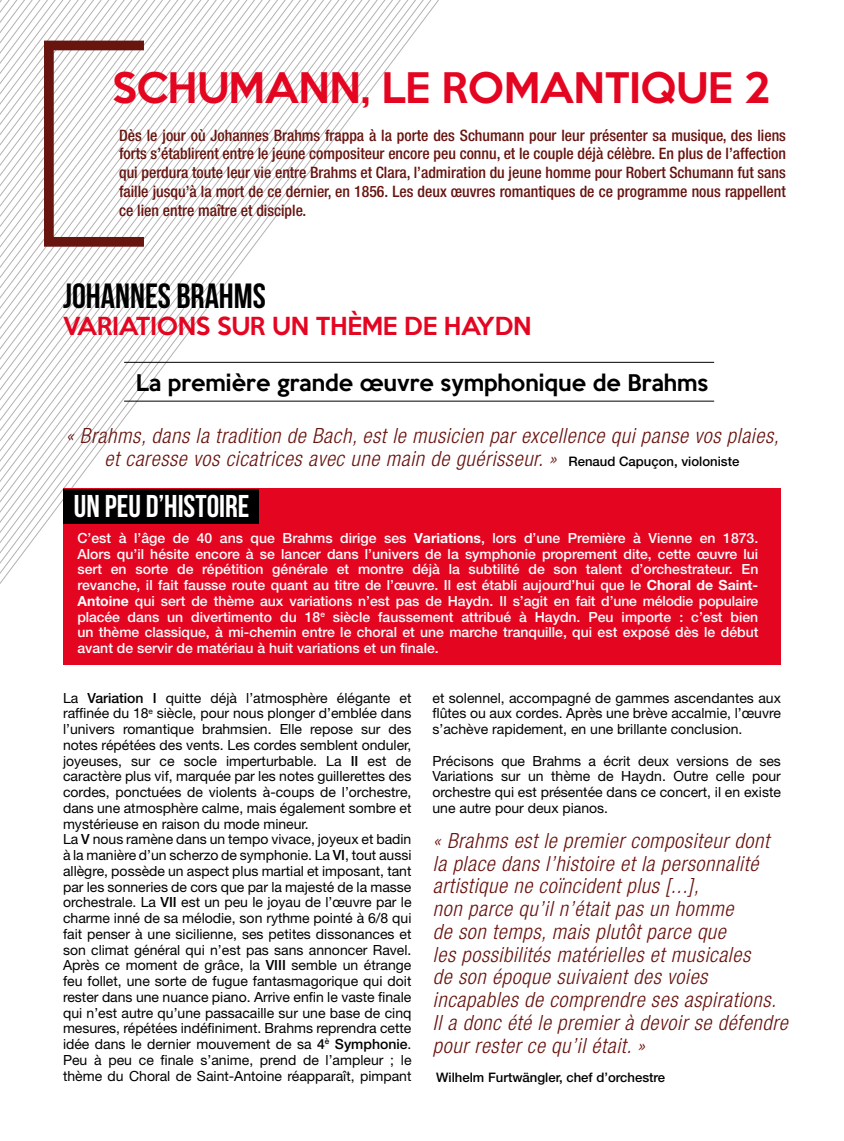
<style>
.page{position:relative;width:844px;height:1141px;background:#fff}
.page>*{position:absolute;margin:0;border:0;box-sizing:border-box;transform-origin:0 0}
.t1{font:500 38.5px "Keep Calm";letter-spacing:-.01em;color:#e40521}
.t2{font:35px "Bebas Neue";color:#000}
.t3{font:31.5px "Bebas Neue";color:#fff}
.t4{font:500 22.75px "Keep Calm";letter-spacing:-.01em;color:#e40521}
.t5{font:italic 300 condensed 21px/22.8px "Helvetica Neue LT Std";letter-spacing:.03em;color:#68140f;text-align:center}
.t6{font:500 21px "Keep Calm";color:#000}
.t7{font:500 condensed 15.75px/18.9px "Helvetica Neue LT Std";color:#68140f;text-align:justify}
.t8{font:14px/15.8px "Helvetica Neue LT Std";color:#000;text-align:justify}
.t9{font:500 14px/15.8px "Helvetica Neue LT Std";color:#fff;text-align:justify}
.t10{font:500 13.12px "Helvetica Neue LT Std";color:#000}
.s1{font-weight:500;font-style:normal;font-stretch:normal;font-size:13.12px;color:#000}
.s2{font-family:"Helvetica Neue LT Pro";font-weight:700}
.s3{font-weight:500}
</style>
<div class="page">
<svg style="left:0;top:0;width:217px;height:537px"></svg>
<svg style="left:0;top:0;width:208px;height:528px"></svg>
<svg style="left:0;top:0;width:204px;height:524px"></svg>
<svg style="left:0;top:0;width:199px;height:519px"></svg>
<svg style="left:0;top:0;width:195px;height:515px"></svg>
<svg style="left:0;top:0;width:190px;height:510px"></svg>
<svg style="left:0;top:0;width:186px;height:506px"></svg>
<svg style="left:0;top:0;width:182px;height:502px"></svg>
<svg style="left:0;top:0;width:177px;height:497px"></svg>
<svg style="left:0;top:0;width:173px;height:493px"></svg>
<svg style="left:0;top:0;width:169px;height:489px"></svg>
<svg style="left:0;top:0;width:164px;height:484px"></svg>
<svg style="left:0;top:0;width:160px;height:480px"></svg>
<svg style="left:0;top:0;width:155px;height:475px"></svg>
<svg style="left:0;top:0;width:151px;height:471px"></svg>
<svg style="left:0;top:0;width:147px;height:467px"></svg>
<svg style="left:0;top:0;width:142px;height:462px"></svg>
<svg style="left:0;top:0;width:138px;height:458px"></svg>
<svg style="left:0;top:0;width:134px;height:454px"></svg>
<svg style="left:0;top:0;width:129px;height:449px"></svg>
<svg style="left:0;top:0;width:125px;height:445px"></svg>
<svg style="left:0;top:0;width:120px;height:440px"></svg>
<svg style="left:0;top:0;width:116px;height:436px"></svg>
<div style="left:63px;top:489px;width:717px;height:176px;background:#e40521"></div>
<svg style="left:44px;top:41px;width:100px;height:206px"></svg>
<div style="left:63px;top:489px;width:195px;height:34px;background:#000"></div>
<hr style="left:124px;top:362px;width:590px;height:1px;background:#000">
<hr style="left:124px;top:401px;width:590px;height:1px;background:#000">
<h1 class="t1" style="left:112px;top:54px;width:659px">SCHUMANN, LE ROMANTIQUE 2</h1>
<p class="t7" style="left:119px;top:125px;width:668px">Dès le jour où Johannes Brahms frappa à la porte des Schumann pour leur présenter sa musique, des liens forts s’établirent entre le jeune compositeur encore peu connu, et le couple déjà célèbre. En plus de l’affection qui perdura toute leur vie entre Brahms et Clara, l’admiration du jeune homme pour Robert Schumann fut sans faille jusqu’à la mort de ce dernier, en 1856. Les deux œuvres romantiques de ce programme nous rappellent ce lien entre maître et disciple.</p>
<h2 class="t2" style="left:63px;top:276px;width:204px">JOHANNES BRAHMS</h2>
<h3 class="t4" style="left:63px;top:306px;width:470px">VARIATIONS SUR UN THÈME DE HAYDN</h3>
<h3 class="t6" style="left:136px;top:364px;width:573px">La première grande œuvre symphonique de Brahms</h3>
<h3 class="t5" style="left:66px;top:425px;width:714px">« Brahms, dans la tradition de Bach, est le musicien par excellence qui panse vos plaies, et caresse vos cicatrices avec une main de guérisseur. » <span class="s1">Renaud Capuçon, violoniste</span></h3>
<h3 class="t3" style="left:74px;top:489px;width:177px">UN PEU D’HISTOIRE</h3>
<p class="t9" style="left:77px;top:530px;width:682px">C’est à l’âge de 40 ans que Brahms dirige ses <span class="s2">Variations</span>, lors d’une Première à Vienne en 1873.<br>Alors qu’il hésite encore à se lancer dans l’univers de la symphonie proprement dite, cette œuvre lui sert en sorte de répétition générale et montre déjà la subtilité de son talent d’orchestrateur. En revanche, il fait fausse route quant au titre de l’œuvre. Il est établi aujourd’hui que le <span class="s2">Choral de Saint-Antoine</span> qui sert de thème aux variations n’est pas de Haydn. Il s’agit en fait d’une mélodie populaire placée dans un divertimento du 18<sup>e</sup> siècle faussement attribué à Haydn. Peu importe : c’est bien un thème classique, à mi-chemin entre le choral et une marche tranquille, qui est exposé dès le début avant de servir de matériau à huit variations et un finale.</p>
<p class="t8" style="left:63px;top:689px;width:350px;text-align:left">La <span class="s3">Variation I</span> quitte déjà l’atmosphère élégante et raffinée du 18<sup>e</sup> siècle, pour nous plonger d’emblée dans l’univers romantique brahmsien. Elle repose sur des notes répétées des vents. Les cordes semblent onduler, joyeuses, sur ce socle imperturbable. La <span class="s3">II</span> est de caractère plus vif, marquée par les notes guillerettes des cordes, ponctuées de violents à-coups de l’orchestre, dans une atmosphère calme, mais également sombre et mystérieuse en raison du mode mineur.<br>La <span class="s3">V</span> nous ramène dans un tempo vivace, joyeux et badin à la manière d’un scherzo de symphonie. La <span class="s3">VI</span>, tout aussi allègre, possède un aspect plus martial et imposant, tant par les sonneries de cors que par la majesté de la masse orchestrale. La <span class="s3">VII</span> est un peu le joyau de l’œuvre par le charme inné de sa mélodie, son rythme pointé à 6/8 qui fait penser à une sicilienne, ses petites dissonances et son climat général qui n’est pas sans annoncer Ravel.<br>Après ce moment de grâce, la <span class="s3">VIII</span> semble un étrange feu follet, une sorte de fugue fantasmagorique qui doit rester dans une nuance piano. Arrive enfin le vaste finale qui n’est autre qu’une passacaille sur une base de cinq mesures, répétées indéfiniment. Brahms reprendra cette idée dans le dernier mouvement de sa <span class="s3">4</span><sup>è</sup> <span class="s3">Symphonie</span>.<br>Peu à peu ce finale s’anime, prend de l’ampleur ; le thème du Choral de Saint-Antoine réapparaît, pimpant</p>
<p class="t8" style="left:432px;top:689px;width:350px">et solennel, accompagné de gammes ascendantes aux flûtes ou aux cordes. Après une brève accalmie, l’œuvre s’achève rapidement, en une brillante conclusion.</p>
<p class="t8" style="left:432px;top:752px;width:350px">Précisons que Brahms a écrit deux versions de ses Variations sur un thème de Haydn. Outre celle pour orchestre qui est présentée dans ce concert, il en existe une autre pour deux pianos.</p>
<p class="t5" style="left:433px;top:830px;width:356px;text-align:left">« Brahms est le premier compositeur dont<br>la place dans l’histoire et la personnalité artistique ne coïncident plus [...],<br>non parce qu’il n’était pas un homme<br>de son temps, mais plutôt parce que<br>les possibilités matérielles et musicales<br>de son époque suivaient des voies incapables de comprendre ses aspirations.<br>Il a donc été le premier à devoir se défendre pour rester ce qu’il était. »</p>
<p class="t10" style="left:436px;top:1070px;width:230px">Wilhelm Furtwängler, chef d’orchestre</p>
</div>
